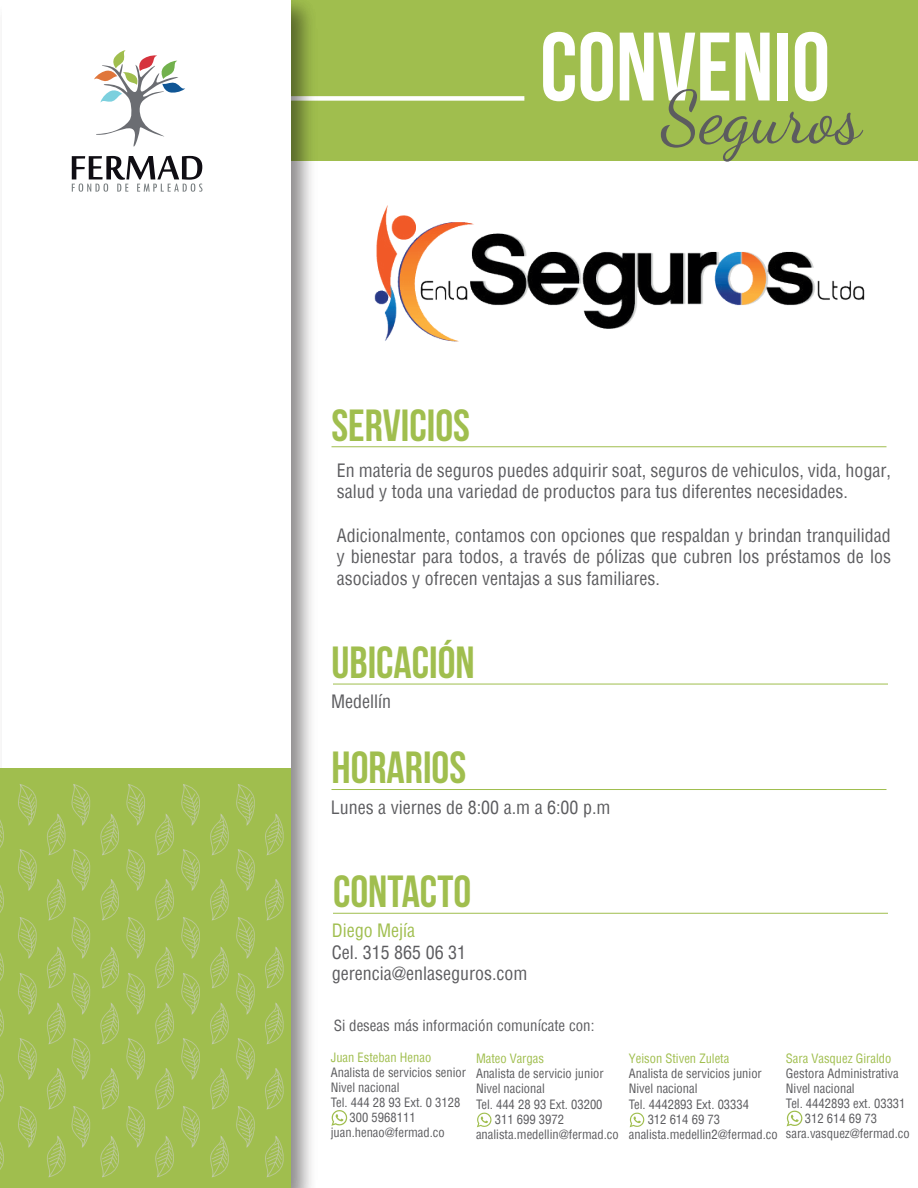
<style>
.page{position:relative;width:918px;height:1188px;background:#fff}
.page>*{position:absolute;margin:0;border:0;box-sizing:border-box;transform-origin:0 0}
.t1{font:700 96.9px "Bebas Neue";color:#fff}
.t2{font:72.6px "Dancing Script";color:#5c5c5f}
.t3{font:700 45px "Bebas Neue";color:#a0be4e}
.t4{font:condensed 18px/21.6px "Helvetica";color:#5c5c5f}
.t5{font:condensed 18px "Helvetica";color:#a0be4e}
.t6{font:condensed 15px "Helvetica";color:#5c5c5f}
.t7{font:condensed 12.6px "Helvetica";color:#5c5c5f}
.t8{font:condensed 12.6px "Helvetica";color:#a0be4e}
</style>
<div class="page">
<div style="left:2px;top:0;width:916px;height:160px;background:#a0be4e"></div>
<div style="left:92px;top:96px;width:432px;height:5px;background:#fff"></div>
<img style="left:290px;top:0;width:34px;height:1188px">
<div style="left:2px;top:0;width:288px;height:1188px;background:#fff"></div>
<div style="left:0;top:768px;width:290px;height:420px;background:#a0be4e"></div>
<svg style="left:236px;top:784px;width:19px;height:41px"></svg>
<svg style="left:181px;top:784px;width:19px;height:41px"></svg>
<svg style="left:127px;top:784px;width:18px;height:41px"></svg>
<svg style="left:72px;top:784px;width:18px;height:41px"></svg>
<svg style="left:18px;top:784px;width:19px;height:41px"></svg>
<svg style="left:265px;top:814px;width:19px;height:41px"></svg>
<svg style="left:210px;top:814px;width:19px;height:41px"></svg>
<svg style="left:155px;top:814px;width:19px;height:41px"></svg>
<svg style="left:100px;top:814px;width:19px;height:41px"></svg>
<svg style="left:47px;top:814px;width:19px;height:41px"></svg>
<svg style="left:0;top:820px;width:4px;height:28px"></svg>
<svg style="left:236px;top:849px;width:19px;height:42px"></svg>
<svg style="left:181px;top:849px;width:19px;height:42px"></svg>
<svg style="left:127px;top:849px;width:18px;height:42px"></svg>
<svg style="left:72px;top:849px;width:18px;height:42px"></svg>
<svg style="left:18px;top:849px;width:19px;height:42px"></svg>
<svg style="left:265px;top:879px;width:19px;height:41px"></svg>
<svg style="left:210px;top:879px;width:19px;height:41px"></svg>
<svg style="left:155px;top:879px;width:19px;height:41px"></svg>
<svg style="left:100px;top:879px;width:19px;height:41px"></svg>
<svg style="left:47px;top:879px;width:19px;height:41px"></svg>
<svg style="left:0;top:885px;width:4px;height:28px"></svg>
<svg style="left:236px;top:917px;width:19px;height:41px"></svg>
<svg style="left:181px;top:917px;width:19px;height:41px"></svg>
<svg style="left:127px;top:917px;width:18px;height:41px"></svg>
<svg style="left:72px;top:917px;width:18px;height:41px"></svg>
<svg style="left:18px;top:917px;width:19px;height:41px"></svg>
<svg style="left:265px;top:947px;width:19px;height:41px"></svg>
<svg style="left:210px;top:947px;width:19px;height:41px"></svg>
<svg style="left:155px;top:947px;width:19px;height:41px"></svg>
<svg style="left:100px;top:947px;width:19px;height:41px"></svg>
<svg style="left:47px;top:947px;width:19px;height:41px"></svg>
<svg style="left:0;top:953px;width:4px;height:28px"></svg>
<svg style="left:236px;top:973px;width:19px;height:41px"></svg>
<svg style="left:181px;top:973px;width:19px;height:41px"></svg>
<svg style="left:127px;top:973px;width:18px;height:41px"></svg>
<svg style="left:72px;top:973px;width:18px;height:41px"></svg>
<svg style="left:18px;top:973px;width:19px;height:41px"></svg>
<svg style="left:265px;top:1003px;width:19px;height:41px"></svg>
<svg style="left:210px;top:1003px;width:19px;height:41px"></svg>
<svg style="left:155px;top:1003px;width:19px;height:41px"></svg>
<svg style="left:100px;top:1003px;width:19px;height:41px"></svg>
<svg style="left:47px;top:1003px;width:19px;height:41px"></svg>
<svg style="left:0;top:1009px;width:4px;height:28px"></svg>
<svg style="left:236px;top:1038px;width:19px;height:42px"></svg>
<svg style="left:181px;top:1038px;width:19px;height:42px"></svg>
<svg style="left:127px;top:1038px;width:18px;height:42px"></svg>
<svg style="left:72px;top:1038px;width:18px;height:42px"></svg>
<svg style="left:18px;top:1038px;width:19px;height:42px"></svg>
<svg style="left:265px;top:1068px;width:19px;height:41px"></svg>
<svg style="left:210px;top:1068px;width:19px;height:41px"></svg>
<svg style="left:155px;top:1068px;width:19px;height:41px"></svg>
<svg style="left:100px;top:1068px;width:19px;height:41px"></svg>
<svg style="left:47px;top:1068px;width:19px;height:41px"></svg>
<svg style="left:0;top:1074px;width:4px;height:28px"></svg>
<svg style="left:236px;top:1106px;width:19px;height:41px"></svg>
<svg style="left:181px;top:1106px;width:19px;height:41px"></svg>
<svg style="left:127px;top:1106px;width:18px;height:41px"></svg>
<svg style="left:72px;top:1106px;width:18px;height:41px"></svg>
<svg style="left:18px;top:1106px;width:19px;height:41px"></svg>
<svg style="left:265px;top:1136px;width:19px;height:41px"></svg>
<svg style="left:210px;top:1136px;width:19px;height:41px"></svg>
<svg style="left:155px;top:1136px;width:19px;height:41px"></svg>
<svg style="left:100px;top:1136px;width:19px;height:41px"></svg>
<svg style="left:47px;top:1136px;width:19px;height:41px"></svg>
<svg style="left:0;top:1142px;width:4px;height:28px"></svg>
<hr style="left:332px;top:446px;width:555px;height:1px;background:#a0be4e">
<hr style="left:333px;top:684px;width:555px;height:1px;background:#a0be4e">
<hr style="left:332px;top:789px;width:555px;height:1px;background:#a0be4e">
<hr style="left:333px;top:913px;width:555px;height:1px;background:#a0be4e">
<svg style="left:94px;top:50px;width:91px;height:97px"></svg>
<svg style="left:72px;top:156px;width:131px;height:36px"></svg>
<svg style="left:331px;top:1110px;width:16px;height:16px"></svg>
<svg style="left:787px;top:1110px;width:15px;height:16px"></svg>
<svg style="left:477px;top:1112px;width:14px;height:15px"></svg>
<svg style="left:630px;top:1112px;width:14px;height:15px"></svg>
<img style="left:296px;top:200px;width:569px;height:145px">
<h1 class="t1" style="left:540px;top:14px;width:292px">CONVENIO</h1>
<h2 class="t2" style="left:661px;top:62px;width:201px">Seguros</h2>
<h3 class="t3" style="left:332px;top:400px;width:140px">SERVICIOS</h3>
<p class="t4" style="left:337px;top:459px;width:556px">En materia de seguros puedes adquirir soat, seguros de vehiculos, vida, hogar, salud y toda una variedad de productos para tus diferentes necesidades.</p>
<p class="t4" style="left:337px;top:524px;width:556px;text-align:justify">Adicionalmente, contamos con opciones que respaldan y brindan tranquilidad y bienestar para todos, a través de pólizas que cubren los préstamos de los asociados y ofrecen ventajas a sus familiares.</p>
<h3 class="t3" style="left:332px;top:638px;width:145px">UBICACIÓN</h3>
<p class="t4" style="left:331px;top:690px;width:61px">Medellín</p>
<h3 class="t3" style="left:332px;top:743px;width:136px">HORARIOS</h3>
<p class="t4" style="left:331px;top:796px;width:281px">Lunes a viernes de 8:00 a.m a 6:00 p.m</p>
<h3 class="t3" style="left:333px;top:867px;width:140px">CONTACTO</h3>
<p class="t5" style="left:332px;top:919px;width:85px">Diego Mejía</p>
<p class="t4" style="left:332px;top:941px;width:197px">Cel. 315 865 06 31 gerencia@enlaseguros.com</p>
<p class="t6" style="left:334px;top:1015px;width:262px">Si deseas más información comunícate con:</p>
<p class="t8" style="left:331px;top:1049px;width:102px">Juan Esteban Henao</p>
<p class="t7" style="left:331px;top:1064px;width:137px">Analista de servicios senior</p>
<p class="t7" style="left:331px;top:1079px;width:70px">Nivel nacional</p>
<p class="t7" style="left:331px;top:1095px;width:131px">Tel. 444 28 93 Ext. 0 3128</p>
<p class="t7" style="left:350px;top:1110px;width:68px">300 5968111</p>
<p class="t7" style="left:331px;top:1125px;width:116px">juan.henao@fermad.co</p>
<p class="t8" style="left:476px;top:1050px;width:69px">Mateo Vargas</p>
<p class="t7" style="left:476px;top:1066px;width:129px">Analista de servicio junior</p>
<p class="t7" style="left:476px;top:1081px;width:70px">Nivel nacional</p>
<p class="t7" style="left:476px;top:1096px;width:128px">Tel. 444 28 93 Ext. 03200</p>
<p class="t7" style="left:495px;top:1111px;width:71px">311 699 3972</p>
<p class="t7" style="left:476px;top:1126px;width:144px">analista.medellin@fermad.co</p>
<p class="t8" style="left:629px;top:1050px;width:102px">Yeison Stiven Zuleta</p>
<p class="t7" style="left:629px;top:1066px;width:135px">Analista de servicios junior</p>
<p class="t7" style="left:629px;top:1081px;width:70px">Nivel nacional</p>
<p class="t7" style="left:629px;top:1096px;width:122px">Tel. 4442893 Ext. 03334</p>
<p class="t7" style="left:648px;top:1111px;width:74px">312 614 69 73</p>
<p class="t7" style="left:629px;top:1126px;width:151px">analista.medellin2@fermad.co</p>
<p class="t8" style="left:786px;top:1050px;width:107px">Sara Vasquez Giraldo</p>
<p class="t7" style="left:786px;top:1065px;width:114px">Gestora Administrativa</p>
<p class="t7" style="left:786px;top:1080px;width:70px">Nivel nacional</p>
<p class="t7" style="left:786px;top:1095px;width:121px">Tel. 4442893 ext. 03331</p>
<p class="t7" style="left:805px;top:1110px;width:74px">312 614 69 73</p>
<p class="t7" style="left:786px;top:1125px;width:125px">sara.vasquez@fermad.co</p>
</div>
